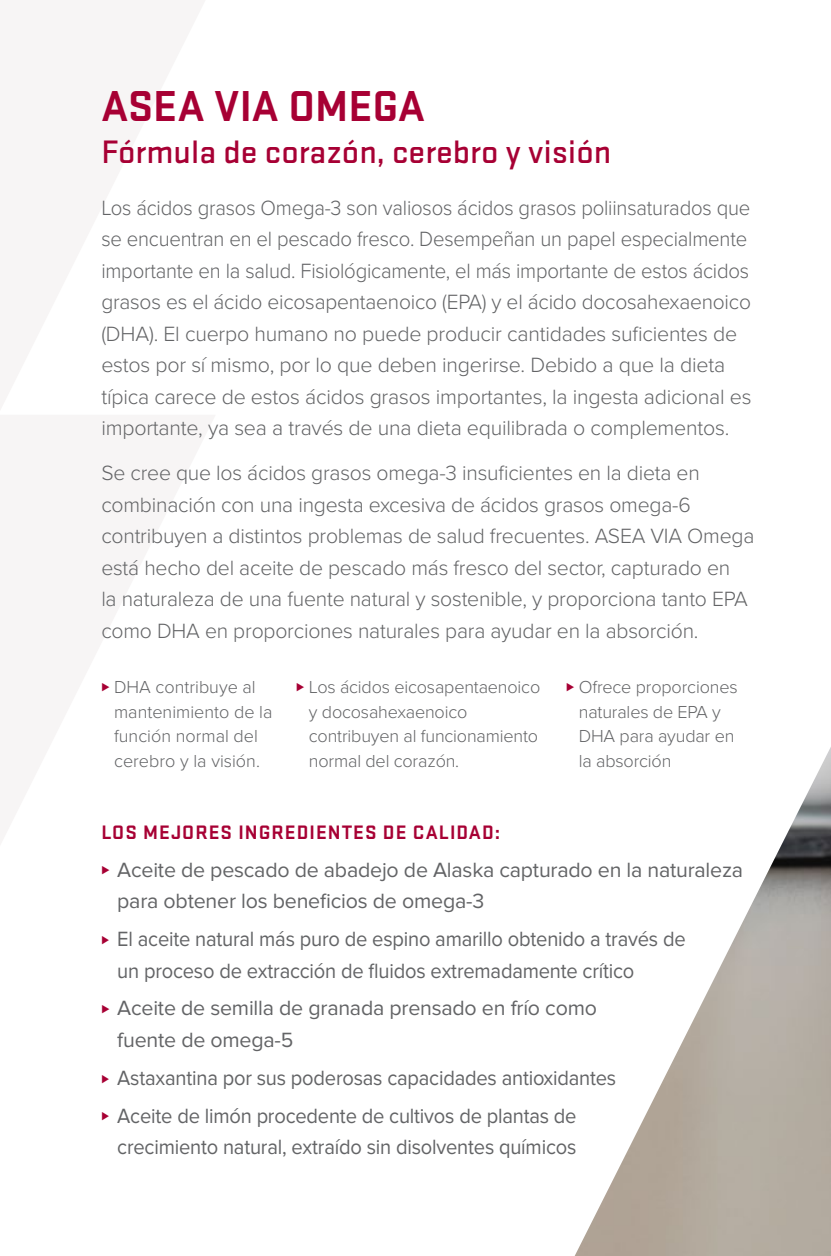
<style>
.page{position:relative;width:831px;height:1256px;background:#fff}
.page>*{position:absolute;margin:0;border:0;box-sizing:border-box;transform-origin:0 0}
.t1{font:700 45px "Stratum 2";color:#a70034}
.t2{font:500 33.75px "Stratum 2";color:#a70034}
.t3{font:300 21.38px/31.5px "Proxima Nova";letter-spacing:-.01em;color:#636466;scale:.95 1}
.t4{font:300 21.38px/31.5px "Proxima Nova";letter-spacing:-.01em;color:#636466}
.t5{font:21.38px/31.5px "Proxima Nova";letter-spacing:-.01em;color:#636466;scale:.94 1}
.t6{font:21.38px/31.5px "Proxima Nova";letter-spacing:-.01em;color:#636466}
.t7{font:700 20.25px "Stratum 2";letter-spacing:.05em;color:#a70034}
.t8{font:300 18px/24.8px "Proxima Nova";letter-spacing:-.01em;color:#636466}
.s1{font-size:13.5px;color:#a70034}
.s2{font-weight:300;font-size:13.5px;color:#a70034}
</style>
<div class="page">
<img style="left:574px;top:749px;width:256px;height:507px">
<h1 class="t1" style="left:101px;top:75px;width:325px">ASEA VIA OMEGA</h1>
<h2 class="t2" style="left:101px;top:129px;width:511px">Fórmula de corazón, cerebro y visión</h2>
<p class="t3" style="left:101px;top:190px;width:685px">Los ácidos grasos Omega-3 son valiosos ácidos grasos poliinsaturados que se encuentran en el pescado fresco. Desempeñan un papel especialmente importante en la salud. Fisiológicamente, el más importante de estos ácidos grasos es el ácido eicosapentaenoico (EPA) y el ácido docosahexaenoico (DHA). El cuerpo humano no puede producir cantidades suficientes de estos por sí mismo, por lo que deben ingerirse. Debido a que la dieta típica carece de estos ácidos grasos importantes, la ingesta adicional es importante, ya sea a través de una dieta equilibrada o complementos.</p>
<p class="t4" style="left:101px;top:456px;width:654px">Se cree que los ácidos grasos omega-3 insuficientes en la dieta en combinación con una ingesta excesiva de ácidos grasos omega-6 contribuyen a distintos problemas de salud frecuentes. ASEA VIA Omega está hecho del aceite de pescado más fresco del sector, capturado en<br>la naturaleza de una fuente natural y sostenible, y proporciona tanto EPA como DHA en proporciones naturales para ayudar en la absorción.</p>
<p class="t8" style="left:309px;top:673px;width:233px;text-indent:-13px"><span class="s1">⊲</span> Los ácidos eicosapentaenoico y docosahexaenoico contribuyen al funcionamiento normal del corazón.</p>
<p class="t8" style="left:114px;top:673px;width:160px;text-indent:-13px"><span class="s1">⊲</span> DHA contribuye al mantenimiento de la función normal del cerebro y la visión.</p>
<p class="t8" style="left:578px;top:673px;width:160px;text-indent:-13px"><span class="s1">⊲</span> Ofrece proporciones naturales de EPA y<br>DHA para ayudar en la absorción</p>
<p class="t7" style="left:101px;top:818px;width:400px">LOS MEJORES INGREDIENTES DE CALIDAD:</p>
<p class="t6" style="left:117px;top:854px;width:627px;text-indent:-16px"><span class="s2">⊲</span> Aceite de pescado de abadejo de Alaska capturado en la naturaleza para obtener los beneficios de omega-3</p>
<p class="t5" style="left:117px;top:923px;width:606px;text-indent:-16px"><span class="s2">⊲</span> El aceite natural más puro de espino amarillo obtenido a través de un proceso de extracción de fluidos extremadamente crítico</p>
<p class="t6" style="left:117px;top:992px;width:481px;text-indent:-16px"><span class="s2">⊲</span> Aceite de semilla de granada prensado en frío como fuente de omega-5</p>
<p class="t5" style="left:101px;top:1059px;width:549px;line-height:37.8px"><span class="s2">⊲</span> Astaxantina por sus poderosas capacidades antioxidantes <span class="s2">⊲</span> Aceite de limón procedente de cultivos de plantas de</p>
<p class="t5" style="left:117px;top:1131px;width:489px">crecimiento natural, extraído sin disolventes químicos</p>
</div>
